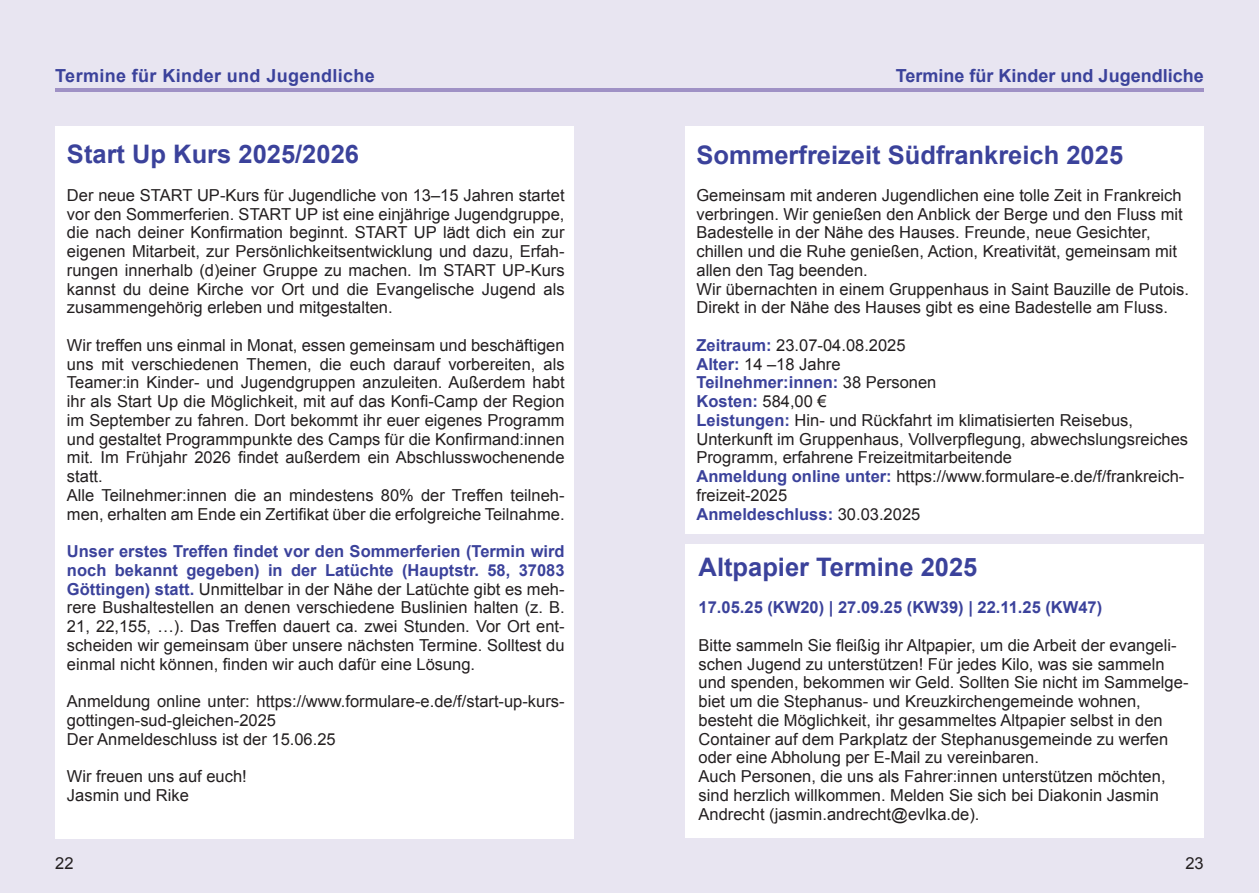
<style>
.page{position:relative;width:1259px;height:893px;background:#fff}
.page>*{position:absolute;margin:0;border:0;box-sizing:border-box;transform-origin:0 0}
.t1{font:700 25.5px "Arial";color:#3b429b}
.t2{font:700 18px "Arial";letter-spacing:.02em;color:#3b429b}
.t3{font:700 18px "Arial";color:#3b429b}
.t4{font:16.5px/18.8px "Arial";color:#231f20}
.t5{font:700 16.5px "Arial";color:#3b429b}
.t6{font:16.5px "Arial";color:#231f20}
.s1{font-weight:700;color:#3b429b}
</style>
<div class="page">
<div style="left:0;top:0;width:629px;height:893px;background:#e8e5f1"></div>
<div style="left:629px;top:0;width:630px;height:893px;background:#e8e5f1"></div>
<div style="left:685px;top:126px;width:518px;height:408px;background:#fff"></div>
<div style="left:685px;top:544px;width:518px;height:294px;background:#fff"></div>
<div style="left:55px;top:126px;width:519px;height:712px;background:#fff"></div>
<hr style="left:629px;top:88px;width:574px;height:3px;background:#9f91c5">
<hr style="left:55px;top:88px;width:574px;height:3px;background:#9f91c5">
<p class="t2" style="left:55px;top:64px;width:321px">Termine für Kinder und Jugendliche</p>
<h1 class="t1" style="left:67px;top:137px;width:293px">Start Up Kurs 2025/2026</h1>
<p class="t4" style="left:67px;top:186px;width:499px;text-align:justify">Der neue START UP-Kurs für Jugendliche von 13–15 Jahren startet vor den Sommerferien. START UP ist eine einjährige Jugendgruppe, die nach deiner Konfirmation beginnt. START UP lädt dich ein zur eigenen Mitarbeit, zur Persönlichkeitsentwicklung und dazu, Erfah&shy;rungen innerhalb (d)einer Gruppe zu machen. Im START UP-Kurs kannst du deine Kirche vor Ort und die Evangelische Jugend als zusammengehörig erleben und mitgestalten.</p>
<p class="t4" style="left:67px;top:336px;width:499px">Wir treffen uns einmal in Monat, essen gemeinsam und beschäftigen uns mit verschiedenen Themen, die euch darauf vorbereiten, als Teamer:in Kinder- und Jugendgruppen anzuleiten. Außerdem habt ihr als Start Up die Möglichkeit, mit auf das Konfi-Camp der Region im September zu fahren. Dort bekommt ihr euer eigenes Programm und gestaltet Programmpunkte des Camps für die Konfirmand:innen mit. Im Frühjahr 2026 findet außerdem ein Abschlusswochenende statt.<br>Alle Teilnehmer:innen die an mindestens 80% der Treffen teilneh&shy;men, erhalten am Ende ein Zertifikat über die erfolgreiche Teilnahme.</p>
<p class="t4" style="left:67px;top:542px;width:499px;text-align:justify"><span class="s1">Unser erstes Treffen findet vor den Sommerferien (Termin wird noch bekannt gegeben) in der Latüchte (Hauptstr. 58, 37083<br>Göttingen) statt.</span> Unmittelbar in der Nähe der Latüchte gibt es meh&shy;rere Bushaltestellen an denen verschiedene Buslinien halten (z. B.<br>21, 22,155, …). Das Treffen dauert ca. zwei Stunden. Vor Ort ent&shy;scheiden wir gemeinsam über unsere nächsten Termine. Solltest du einmal nicht können, finden wir auch dafür eine Lösung.</p>
<p class="t4" style="left:67px;top:692px;width:499px">Anmeldung online unter: https://www.formulare-e.de/f/start-up-kurs&shy;gottingen-sud-gleichen-2025<br>Der Anmeldeschluss ist der 15.06.25</p>
<p class="t4" style="left:67px;top:767px;width:181px">Wir freuen uns auf euch!<br>Jasmin und Rike</p>
<p class="t3" style="left:896px;top:64px;width:309px">Termine für Kinder und Jugendliche</p>
<h1 class="t1" style="left:696px;top:138px;width:428px">Sommerfreizeit Südfrankreich 2025</h1>
<p class="t4" style="left:696px;top:186px;width:494px">Gemeinsam mit anderen Jugendlichen eine tolle Zeit in Frankreich verbringen. Wir genießen den Anblick der Berge und den Fluss mit Badestelle in der Nähe des Hauses. Freunde, neue Gesichter, chillen und die Ruhe genießen, Action, Kreativität, gemeinsam mit allen den Tag beenden.<br>Wir übernachten in einem Gruppenhaus in Saint Bauzille de Putois.<br>Direkt in der Nähe des Hauses gibt es eine Badestelle am Fluss.</p>
<p class="t4" style="left:696px;top:336px;width:493px"><span class="s1">Zeitraum:</span> 23.07-04.08.2025<br><span class="s1">Alter:</span> 14 –18 Jahre<br><span class="s1">Teilnehmer:innen:</span> 38 Personen<br><span class="s1">Kosten:</span> 584,00 €<br><span class="s1">Leistungen:</span> Hin- und Rückfahrt im klimatisierten Reisebus, Unterkunft im Gruppenhaus, Vollverpflegung, abwechslungsreiches Programm, erfahrene Freizeitmitarbeitende<br><span class="s1">Anmeldung online unter:</span> https://www.formulare-e.de/f/frankreich&shy;freizeit-2025<br><span class="s1">Anmeldeschluss:</span> 30.03.2025</p>
<h1 class="t1" style="left:698px;top:550px;width:280px">Altpapier Termine 2025</h1>
<p class="t5" style="left:698px;top:597px;width:405px">17.05.25 (KW20) | 27.09.25 (KW39) | 22.11.25 (KW47)</p>
<p class="t4" style="left:698px;top:636px;width:491px">Bitte sammeln Sie fleißig ihr Altpapier, um die Arbeit der evangeli&shy;schen Jugend zu unterstützen! Für jedes Kilo, was sie sammeln und spenden, bekommen wir Geld. Sollten Sie nicht im Sammelge&shy;biet um die Stephanus- und Kreuzkirchengemeinde wohnen, besteht die Möglichkeit, ihr gesammeltes Altpapier selbst in den Container auf dem Parkplatz der Stephanusgemeinde zu werfen oder eine Abholung per E-Mail zu vereinbaren.<br>Auch Personen, die uns als Fahrer:innen unterstützen möchten, sind herzlich willkommen. Melden Sie sich bei Diakonin Jasmin Andrecht (jasmin.andrecht@evlka.de).</p>
<p class="t6" style="left:55px;top:852px;width:20px">22</p>
<p class="t6" style="left:1185px;top:852px;width:20px">23</p>
</div>
